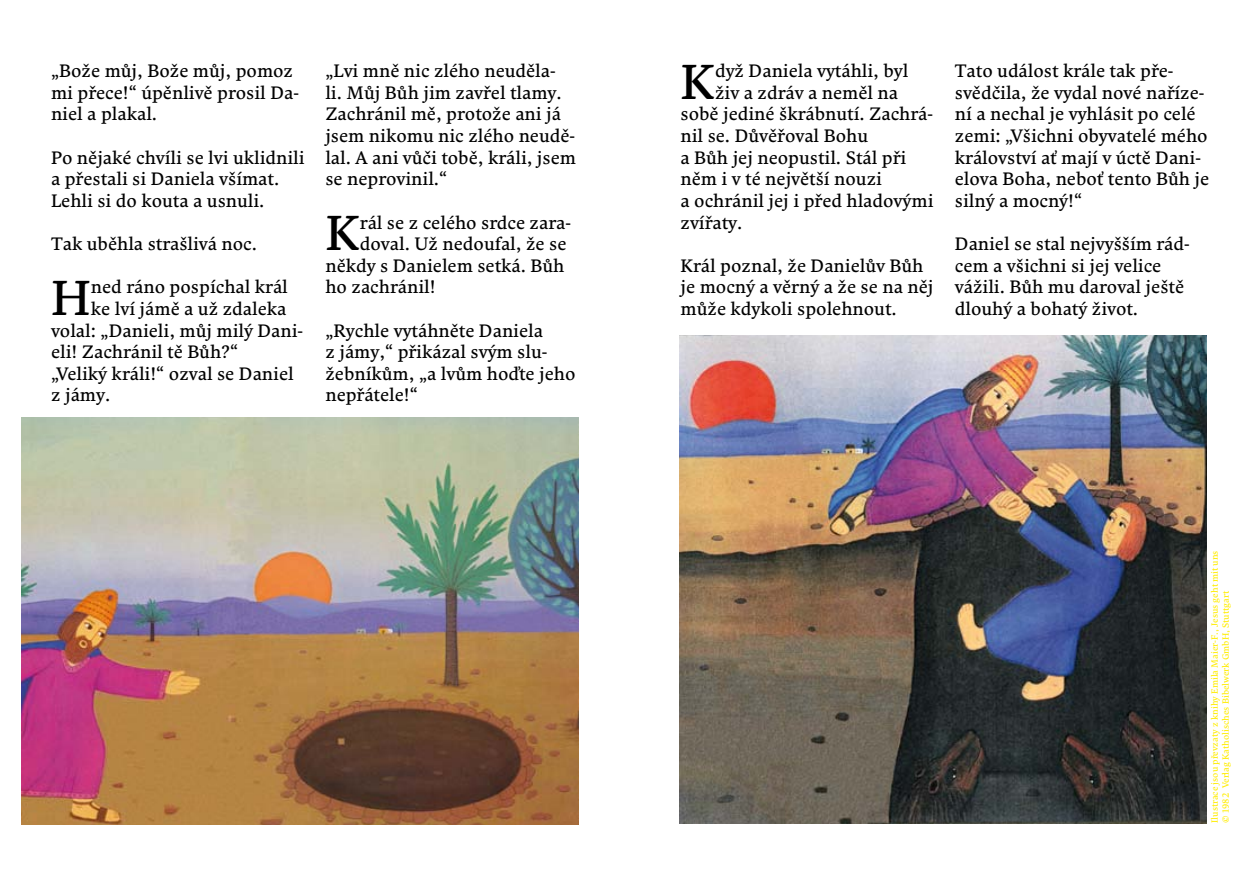
<style>
.page{position:relative;width:1259px;height:876px;background:#fff}
.page>*{position:absolute;margin:0;border:0;box-sizing:border-box;transform-origin:0 0}
.t1{font:49.05px "Comenia Serif Pro";color:#000}
.t2{font:18px/21.6px "Comenia Serif Pro";color:#000}
.t3{font:9px/10.8px "Comenia Serif Pro";color:#ffed00}
</style>
<div class="page">
<img style="left:679px;top:335px;width:527px;height:489px">
<img style="left:21px;top:418px;width:557px;height:407px">
<p class="t2" style="left:51px;top:60px;width:249px">„Bože můj, Bože můj, pomoz mi přece!“ úpěnlivě prosil Da&shy;niel a plakal.</p>
<p class="t2" style="left:51px;top:146px;width:255px">Po nějaké chvíli se lvi uklidnili a přestali si Daniela všímat.<br>Lehli si do kouta a usnuli.</p>
<p class="t2" style="left:51px;top:233px;width:208px">Tak uběhla strašlivá noc.</p>
<h1 class="t1" style="left:51px;top:263px;width:41px">H</h1>
<p class="t2" style="left:91px;top:276px;width:198px">ned ráno pospíchal král</p>
<p class="t2" style="left:91px;top:298px;width:197px">ke lví jámě a už zdaleka</p>
<p class="t2" style="left:51px;top:319px;width:254px">volal: „Danieli, můj milý Dani-</p>
<p class="t2" style="left:51px;top:341px;width:189px">eli! Zachránil tě Bůh?“</p>
<p class="t2" style="left:51px;top:362px;width:244px">„Veliký králi!“ ozval se Daniel</p>
<p class="t2" style="left:51px;top:384px;width:61px">z jámy.</p>
<p class="t2" style="left:325px;top:60px;width:252px">„Lvi mně nic zlého neuděla&shy;li. Můj Bůh jim zavřel tlamy.<br>Zachránil mě, protože ani já jsem nikomu nic zlého neudě&shy;lal. A ani vůči tobě, králi, jsem se neprovinil.“</p>
<h1 class="t1" style="left:325px;top:198px;width:36px">K</h1>
<p class="t2" style="left:360px;top:211px;width:213px">rál se z celého srdce zara-</p>
<p class="t2" style="left:360px;top:233px;width:208px">doval. Už nedoufal, že se</p>
<p class="t2" style="left:325px;top:254px;width:241px">někdy s Danielem setká. Bůh</p>
<p class="t2" style="left:325px;top:276px;width:112px">ho zachránil!</p>
<p class="t2" style="left:325px;top:319px;width:252px">„Rychle vytáhněte Daniela<br>z jámy,“ přikázal svým slu&shy;žebníkům, „a lvům hoďte jeho nepřátele!“</p>
<h1 class="t1" style="left:680px;top:47px;width:36px">K</h1>
<p class="t2" style="left:715px;top:60px;width:195px">dyž Daniela vytáhli, byl</p>
<p class="t2" style="left:715px;top:82px;width:184px">živ a zdráv a neměl na</p>
<p class="t2" style="left:680px;top:103px;width:254px">sobě jediné škrábnutí. Zachrá-</p>
<p class="t2" style="left:680px;top:125px;width:189px">nil se. Důvěřoval Bohu</p>
<p class="t2" style="left:680px;top:146px;width:227px">a Bůh jej neopustil. Stál při</p>
<p class="t2" style="left:680px;top:168px;width:203px">něm i v té největší nouzi</p>
<p class="t2" style="left:680px;top:190px;width:254px">a ochránil jej i před hladovými</p>
<p class="t2" style="left:680px;top:211px;width:63px">zvířaty.</p>
<p class="t2" style="left:680px;top:254px;width:254px">Král poznal, že Danielův Bůh je mocný a věrný a že se na něj může kdykoli spolehnout.</p>
<p class="t2" style="left:955px;top:60px;width:256px">Tato událost krále tak pře&shy;svědčila, že vydal nové naříze&shy;ní a nechal je vyhlásit po celé zemi: „Všichni obyvatelé mého království ať mají v úctě Dani&shy;elova Boha, neboť tento Bůh je silný a mocný!“</p>
<p class="t2" style="left:955px;top:233px;width:236px">Daniel se stal nejvyšším rád&shy;cem a všichni si jej velice vážili. Bůh mu daroval ještě dlouhý a bohatý život.</p>
<p class="t3" style="left:1209px;top:823px;width:274px;rotate:-90deg">Ilustrace jsou převzaty z knihy Emila Maier-F., Jesus geht mit uns © 1982 Verlag Katholisches Bibelwerk GmbH, Stuttgart</p>
</div>
